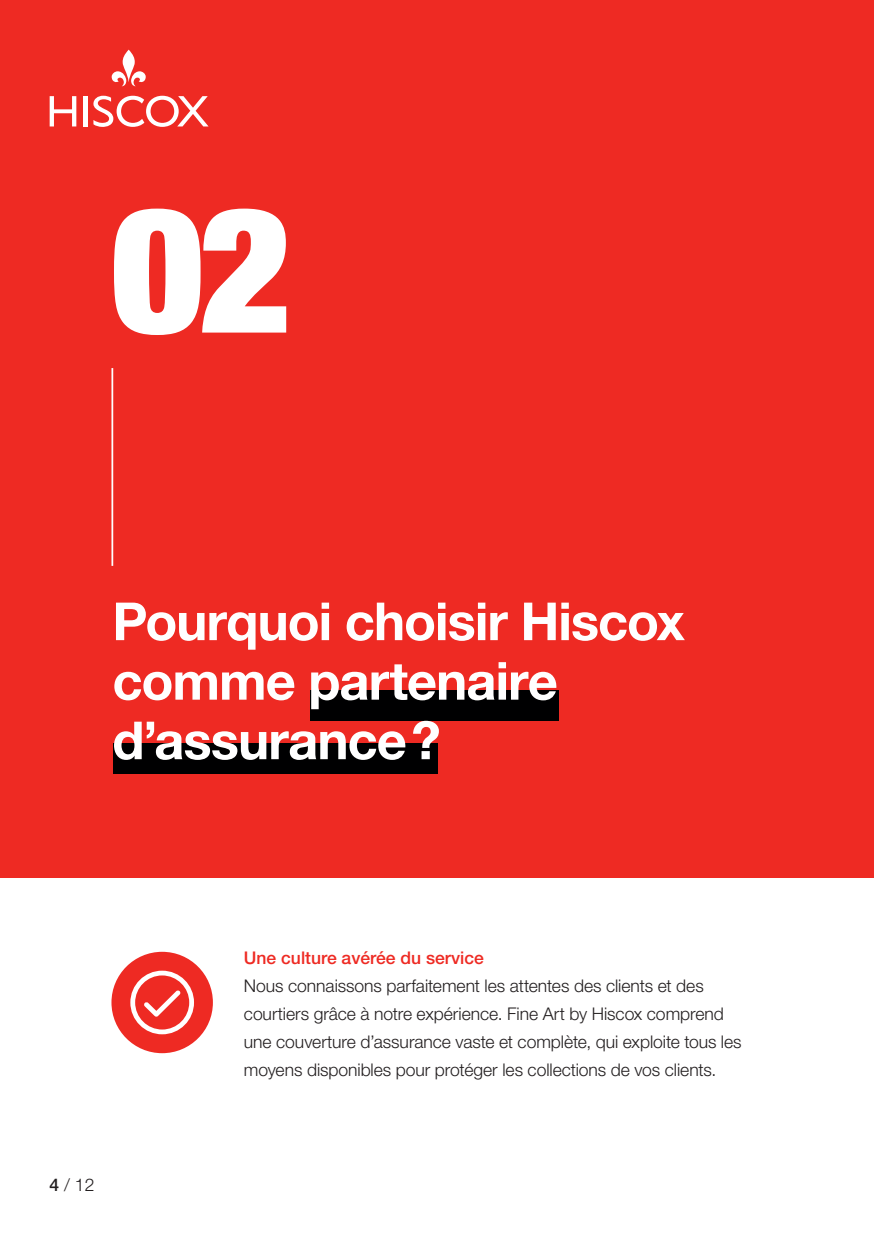
<style>
.page{position:relative;width:874px;height:1241px;background:#fff}
.page>*{position:absolute;margin:0;border:0;box-sizing:border-box;transform-origin:0 0}
.t1{font:900 condensed 175px "Helvetica Neue LT Std";color:#fff}
.t2{font:700 52.5px/59.5px "Helvetica Neue LT Std";letter-spacing:-.02em;color:#fff}
.t3{font:300 17.5px/28px "Helvetica Neue LT Std";letter-spacing:-.005em;color:#231f20}
.t4{font:500 17.5px "Helvetica Neue LT Std";color:#ee2a23}
.s1{font-weight:500}
</style>
<div class="page">
<div style="left:0;top:0;width:873px;height:877px;background:#ee2a23"></div>
<div style="left:310px;top:690px;width:248px;height:30px;background:#000001"></div>
<div style="left:113px;top:743px;width:324px;height:30px;background:#000001"></div>
<hr style="left:111px;top:368px;width:2px;height:198px;background:#fff">
<svg style="left:112px;top:50px;width:34px;height:36px"></svg>
<hr style="left:83px;top:96px;width:4px;height:30px;background:#fff">
<svg style="left:50px;top:96px;width:26px;height:30px"></svg>
<svg style="left:93px;top:96px;width:115px;height:31px"></svg>
<div style="left:111px;top:951px;width:102px;height:101px;background:#ee2a23;border-radius:50%"></div>
<svg style="left:130px;top:970px;width:64px;height:64px"></svg>
<h1 class="t1" style="left:112px;top:158px;width:179px">02</h1>
<h2 class="t2" style="left:112px;top:590px;width:573px">Pourquoi choisir Hiscox comme partenaire d’assurance?</h2>
<p class="t3" style="left:50px;top:1170px;width:46px"><span class="s1">4</span> / 12</p>
<p class="t4" style="left:244px;top:947px;width:241px">Une culture avérée du service</p>
<p class="t3" style="left:244px;top:971px;width:499px">Nous connaissons parfaitement les attentes des clients et des courtiers grâce à notre expérience. Fine Art by Hiscox comprend une couverture d’assurance vaste et complète, qui exploite tous les moyens disponibles pour protéger les collections de vos clients.</p>
</div>
